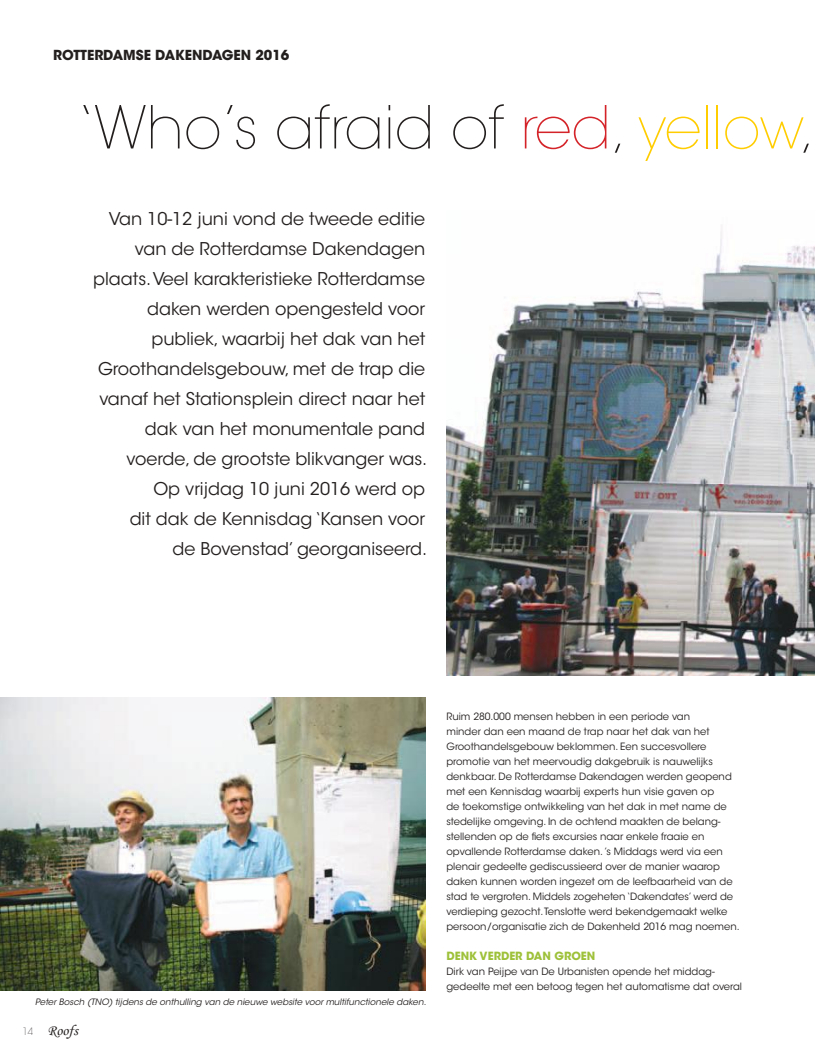
<style>
.page{position:relative;width:815px;height:1063px;background:#fff}
.page>*{position:absolute;margin:0;border:0;box-sizing:border-box;transform-origin:0 0}
.t1{font:200 58.75px "ITC Avant Garde Std";color:#241f1f}
.t2{font:17.5px/30px "ITC Avant Garde Std";color:#241f1f;text-align:right}
.t3{font:15px "Monotype Corsiva";color:#241f1f}
.t4{font:700 13.75px "ITC Avant Garde Std";color:#241f1f}
.t5{font:700 11.25px "ITC Avant Garde Std";color:#9ec13a}
.t6{font:10px/15px "ITC Avant Garde Std";color:#241f1f}
.t7{font:italic 8.75px "ITC Avant Garde Std";color:#241f1f}
.s1{color:#d42429}
.s2{color:#ffcd00}
.s3{font-family:"ITC Avant Garde Std";font-weight:200;font-size:10px}
</style>
<div class="page">
<img style="left:0;top:698px;width:425px;height:292px">
<img style="left:446px;top:225px;width:369px;height:450px">
<h3 class="t4" style="left:53px;top:46px;width:238px">ROTTERDAMSE DAKENDAGEN 2016</h3>
<h1 class="t1" style="left:78px;top:93px;width:740px">‘Who’s afraid of <span class="s1">red</span>, <span class="s2">yellow</span>,</h1>
<p class="t2" style="left:93px;top:204px;width:336px">Van 10-12 juni vond de tweede editie van de Rotterdamse Dakendagen plaats. Veel karakteristieke Rotterdamse daken werden opengesteld voor publiek, waarbij het dak van het Groothandelsgebouw, met de trap die vanaf het Stationsplein direct naar het dak van het monumentale pand voerde, de grootste blikvanger was.<br>Op vrijdag 10 juni 2016 werd op<br>dit dak de Kennisdag ‘Kansen voor<br>de Bovenstad’ georganiseerd.</p>
<p class="t7" style="left:35px;top:997px;width:392px">Peter Bosch (TNO) tijdens de onthulling van de nieuwe website voor multifunctionele daken.</p>
<h3 class="t3" style="left:22px;top:1021px;width:57px"><span class="s3">14</span> Roofs</h3>
<p class="t6" style="left:446px;top:709px;width:295px">Ruim 280.000 mensen hebben in een periode van<br>minder dan een maand de trap naar het dak van het Groothandelsgebouw beklommen. Een succesvollere promotie van het meervoudig dakgebruik is nauwelijks denkbaar. De Rotterdamse Dakendagen werden geopend met een Kennisdag waarbij experts hun visie gaven op<br>de toekomstige ontwikkeling van het dak in met name de stedelijke omgeving. In de ochtend maakten de belang&shy;stellenden op de fiets excursies naar enkele fraaie en opvallende Rotterdamse daken. ’s Middags werd via een plenair gedeelte gediscussieerd over de manier waarop daken kunnen worden ingezet om de leefbaarheid van de stad te vergroten. Middels zogeheten ‘Dakendates’ werd de verdieping gezocht. Tenslotte werd bekendgemaakt welke persoon/organisatie zich de Dakenheld 2016 mag noemen.</p>
<p class="t5" style="left:446px;top:949px;width:150px">DENK VERDER DAN GROEN</p>
<p class="t6" style="left:446px;top:964px;width:297px">Dirk van Peijpe van De Urbanisten opende het middag&shy;gedeelte met een betoog tegen het automatisme dat overal</p>
</div>
